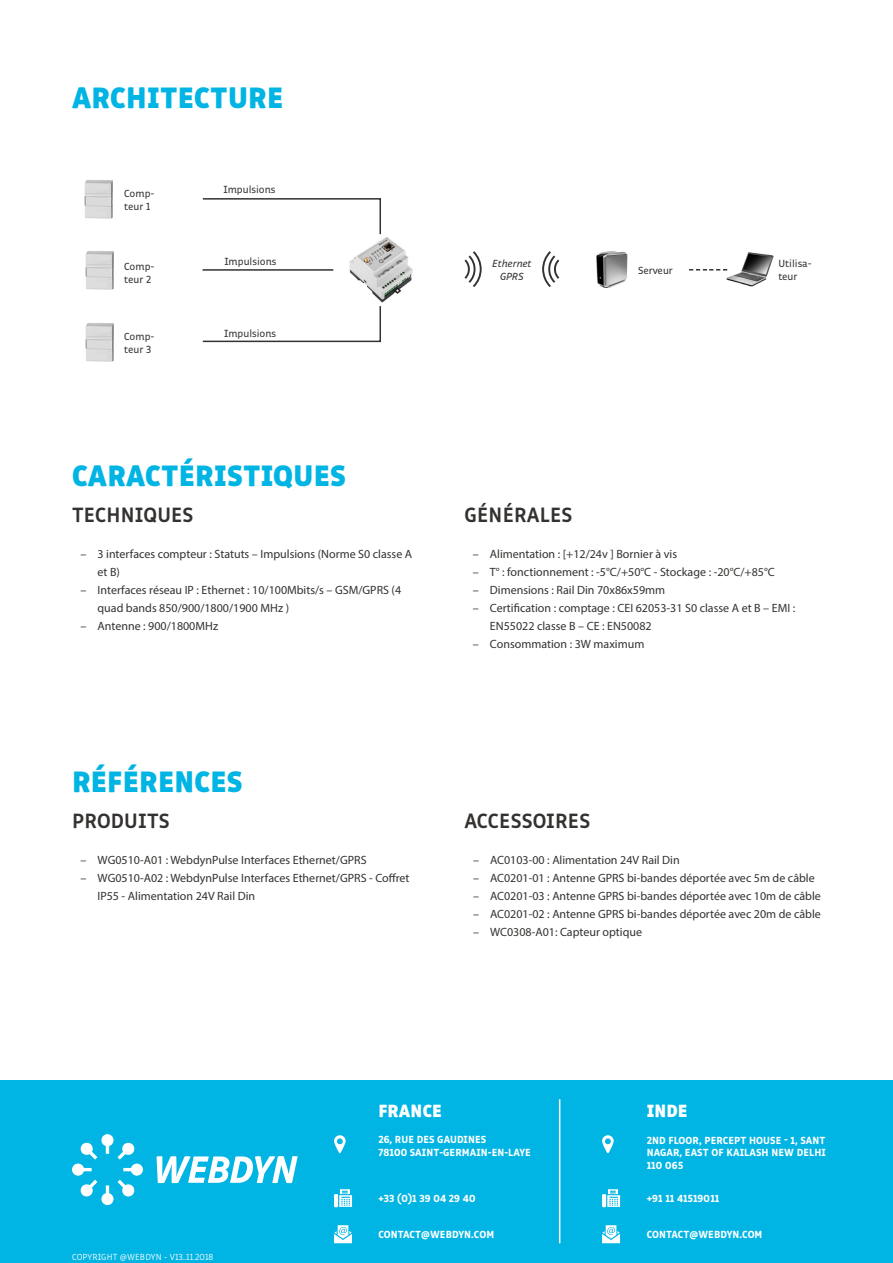
<style>
.page{position:relative;width:893px;height:1263px;background:#fff}
.page>*{position:absolute;margin:0;border:0;box-sizing:border-box;transform-origin:0 0}
.t1{font:900 30px "Respublika FY";letter-spacing:.01em;color:#00b4e3}
.t2{font:700 21px "Respublika FY";letter-spacing:.01em;color:#343230}
.t3{font:900 18px "Respublika FY";letter-spacing:.01em;color:#fff}
.t4{font:12px/18px "Myriad Pro";color:#343230}
.t5{font:800 10.5px/12.6px "Respublika FY";letter-spacing:.01em;color:#fff;text-align:justify}
.t6{font:10.5px/12.6px "Respublika FY";color:#343230}
.t7{font:italic 10.5px "Respublika FY";color:#343230}
.Liste_2_-_Gris{font:300 9px "Respublika FY";letter-spacing:.01em;color:#fff}
</style>
<div class="page">
<div style="left:0;top:1080px;width:893px;height:183px;background:#00b4e3"></div>
<svg style="left:72px;top:1134px;width:71px;height:71px"></svg>
<svg style="left:156px;top:1156px;width:142px;height:27px"></svg>
<img style="left:596px;top:252px;width:32px;height:36px">
<img style="left:726px;top:252px;width:47px;height:35px">
<svg style="left:542px;top:251px;width:17px;height:36px"></svg>
<svg style="left:464px;top:251px;width:18px;height:36px"></svg>
<svg style="left:602px;top:1225px;width:18px;height:18px"></svg>
<svg style="left:602px;top:1194px;width:4px;height:13px"></svg>
<svg style="left:607px;top:1189px;width:13px;height:18px"></svg>
<svg style="left:602px;top:1135px;width:12px;height:18px"></svg>
<hr style="left:559px;top:1099px;width:1px;height:144px;background:#fff">
<hr style="left:334px;top:1194px;width:4px;height:13px;background:#fff">
<svg style="left:339px;top:1189px;width:13px;height:18px"></svg>
<svg style="left:334px;top:1225px;width:18px;height:18px"></svg>
<svg style="left:334px;top:1135px;width:12px;height:18px"></svg>
<svg style="left:689px;top:269px;width:38px;height:2px"></svg>
<img style="left:84px;top:180px;width:29px;height:39px">
<img style="left:85px;top:251px;width:29px;height:39px">
<img style="left:85px;top:323px;width:29px;height:39px">
<img style="left:333px;top:237px;width:80px;height:66px">
<hr style="left:202px;top:269px;width:131px;height:2px;background:#343230">
<svg style="left:202px;top:198px;width:179px;height:37px"></svg>
<svg style="left:202px;top:306px;width:179px;height:37px"></svg>
<p class="t1" style="left:72px;top:78px;width:213px">ARCHITECTURE</p>
<p class="t6" style="left:124px;top:188px;width:32px">Comp&shy;teur 1</p>
<p class="t6" style="left:224px;top:183px;width:53px">Impulsions</p>
<p class="t6" style="left:124px;top:260px;width:32px">Comp&shy;teur 2</p>
<p class="t6" style="left:224px;top:256px;width:53px">Impulsions</p>
<p class="t6" style="left:124px;top:331px;width:32px">Comp&shy;teur 3</p>
<p class="t6" style="left:224px;top:328px;width:53px">Impulsions</p>
<p class="t1" style="left:72px;top:456px;width:276px">CARACTÉRISTIQUES</p>
<p class="t2" style="left:72px;top:502px;width:123px">TECHNIQUES</p>
<p class="t4" style="left:98px;top:545px;width:316px;text-indent:-17px">– 3 interfaces compteur : Statuts – Impulsions (Norme S0 classe A et B)</p>
<p class="t4" style="left:98px;top:581px;width:305px;text-indent:-17px">– Interfaces réseau IP : Ethernet : 10/100Mbits/s – GSM/GPRS (4 quad bands 850/900/1800/1900 MHz )</p>
<p class="t4" style="left:81px;top:617px;width:139px">– Antenne : 900/1800MHz</p>
<p class="t1" style="left:72px;top:762px;width:172px">RÉFÉRENCES</p>
<p class="t2" style="left:72px;top:808px;width:99px">PRODUITS</p>
<p class="t4" style="left:81px;top:851px;width:288px">– WG0510-A01 : WebdynPulse Interfaces Ethernet/GPRS</p>
<p class="t4" style="left:98px;top:869px;width:314px;text-indent:-17px">– WG0510-A02 : WebdynPulse Interfaces Ethernet/GPRS - Coffret<br>IP55 - Alimentation 24V Rail Din</p>
<p class="t7" style="left:492px;top:257px;width:41px">Ethernet</p>
<p class="t7" style="left:500px;top:270px;width:25px">GPRS</p>
<p class="t6" style="left:638px;top:265px;width:36px">Serveur</p>
<p class="t6" style="left:778px;top:257px;width:35px">Utilisa&shy;teur</p>
<p class="t2" style="left:464px;top:502px;width:110px">GÉNÉRALES</p>
<p class="t4" style="left:473px;top:545px;width:206px">– Alimentation : [+12/24v ] Bornier à vis</p>
<p class="t4" style="left:473px;top:563px;width:303px">– T° : fonctionnement : -5°C/+50°C - Stockage : -20°C/+85°C</p>
<p class="t4" style="left:473px;top:581px;width:194px">– Dimensions : Rail Din 70x86x59mm</p>
<p class="t4" style="left:490px;top:599px;width:307px;text-indent:-17px">– Certification : comptage : CEI 62053-31 S0 classe A et B – EMI :<br>EN55022 classe B – CE : EN50082</p>
<p class="t4" style="left:473px;top:635px;width:173px">– Consommation : 3W maximum</p>
<p class="t2" style="left:464px;top:808px;width:127px">ACCESSOIRES</p>
<p class="t4" style="left:473px;top:851px;width:208px">– AC0103-00 : Alimentation 24V Rail Din</p>
<p class="t4" style="left:473px;top:869px;width:343px">– AC0201-01 : Antenne GPRS bi-bandes déportée avec 5m de câble</p>
<p class="t4" style="left:473px;top:887px;width:349px">– AC0201-03 : Antenne GPRS bi-bandes déportée avec 10m de câble</p>
<p class="t4" style="left:473px;top:905px;width:349px">– AC0201-02 : Antenne GPRS bi-bandes déportée avec 20m de câble</p>
<p class="t4" style="left:473px;top:923px;width:171px">– WC0308-A01: Capteur optique</p>
<p class="t3" style="left:378px;top:1099px;width:65px">FRANCE</p>
<p class="t3" style="left:647px;top:1099px;width:42px">INDE</p>
<p class="Liste_2_-_Gris" style="left:72px;top:1252px;width:143px">COPYRIGHT @WEBDYN - V13..11.2018</p>
<p class="t5" style="left:378px;top:1134px;width:109px">26, RUE DES GAUDINES</p>
<p class="t5" style="left:378px;top:1147px;width:154px">78100 SAINT-GERMAIN-EN-LAYE</p>
<p class="t5" style="left:378px;top:1193px;width:99px">+33 (0)1 39 04 29 40</p>
<p class="t5" style="left:378px;top:1229px;width:117px">CONTACT@WEBDYN.COM</p>
<p class="t5" style="left:647px;top:1134px;width:181px">2ND FLOOR, PERCEPT HOUSE - 1, SANT NAGAR, EAST OF KAILASH NEW DELHI 110 065</p>
<p class="t5" style="left:647px;top:1193px;width:74px">+91 11 41519011</p>
<p class="t5" style="left:647px;top:1229px;width:117px">CONTACT@WEBDYN.COM</p>
</div>
